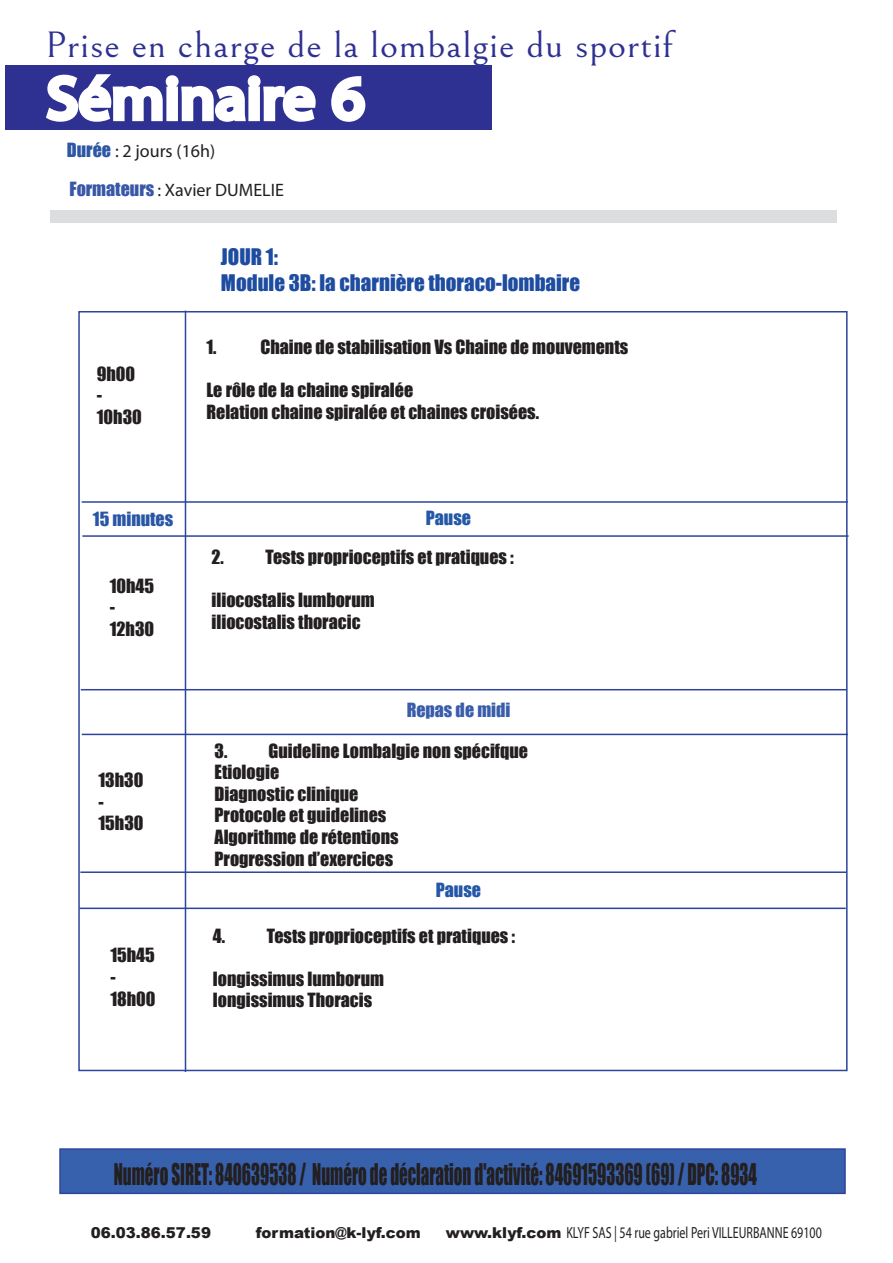
<style>
.page{position:relative;width:893px;height:1263px;background:#fff}
.page>*{position:absolute;margin:0;border:0;box-sizing:border-box;transform-origin:0 0}
.t1{font:36.3px "Bellefair";letter-spacing:.025em;color:#2e3092;scale:1.07 1}
.t2{font:27.45px "Impact";color:#231f20;scale:.62 1}
.t3{font:21px/25.2px "Impact";color:#1e4ca0}
.t4{font:18px/21.6px "Impact";color:#231f20}
.t5{font:18px/39.3px "Myriad Pro";color:#231f20}
.t6{font:18px "Impact";color:#3a5dab}
.t7{font:18px "Impact";color:#2457a7}
.t8{font:18px "Impact";color:#2956a6}
.t9{font:16.2px "Myriad Pro";color:#231f20;scale:.74 1}
.t10{font:900 15px "Arial";color:#231f20}
.s1{font-family:"Impact";color:#2d56a5}
.s2{font-family:"Impact";color:#3857a6}
.s3{font-family:"Arial";font-weight:900;font-size:15px}
</style>
<div class="page">
<div style="left:5px;top:66px;width:486px;height:64px;background:#2e3092"></div>
<svg style="left:46px;top:74px;width:270px;height:48px"></svg>
<svg style="left:331px;top:76px;width:35px;height:46px"></svg>
<div style="left:78px;top:311px;width:770px;height:760px;background:#fff;border:2px solid #2e449c"></div>
<hr style="left:82px;top:501px;width:766px;height:2px;background:#2e449c">
<hr style="left:82px;top:535px;width:767px;height:2px;background:#2e449c">
<hr style="left:81px;top:689px;width:766px;height:1px;background:#2e449c">
<hr style="left:82px;top:734px;width:766px;height:1px;background:#2e449c">
<hr style="left:80px;top:871px;width:766px;height:2px;background:#2e449c">
<hr style="left:80px;top:907px;width:766px;height:2px;background:#2e449c">
<hr style="left:185px;top:311px;width:1px;height:761px;background:#2e449c">
<div style="left:50px;top:210px;width:786px;height:13px;background:#dcdddf"></div>
<div style="left:59px;top:1148px;width:787px;height:46px;background:#3761ad;border:2px solid #2e449c"></div>
<h1 class="t1" style="left:45px;top:25px;width:588px">Prise en charge de la lombalgie du sportif</h1>
<p class="t5" style="left:67px;top:131px;width:218px"><span class="s1">Durée</span> : 2 jours (16h)<br><span class="s2">Formateurs</span> : Xavier DUMELIE</p>
<p class="t4" style="left:97px;top:362px;width:47px">9h00 -<br>10h30</p>
<p class="t3" style="left:221px;top:244px;width:361px">JOUR 1:<br>Module 3B: la charnière thoraco-lombaire</p>
<p class="t4" style="left:206px;top:336px;width:12px">1.</p>
<p class="t4" style="left:260px;top:336px;width:369px">Chaine de stabilisation Vs Chaine de mouvements</p>
<p class="t4" style="left:206px;top:379px;width:334px">Le rôle de la chaine spiralée<br>Relation chaine spiralée et chaines croisées.</p>
<p class="t8" style="left:93px;top:505px;width:82px">15 minutes</p>
<p class="t7" style="left:426px;top:504px;width:47px">Pause</p>
<p class="t4" style="left:110px;top:574px;width:46px">10h45 -<br>12h30</p>
<p class="t4" style="left:98px;top:769px;width:47px">13h30 -<br>15h30</p>
<p class="t4" style="left:110px;top:944px;width:47px">15h45 -<br>18h00</p>
<p class="t4" style="left:212px;top:546px;width:304px">2. Tests proprioceptifs et pratiques :</p>
<p class="t4" style="left:212px;top:589px;width:165px">iliocostalis lumborum iliocostalis thoracic</p>
<p class="t6" style="left:407px;top:696px;width:105px">Repas de midi</p>
<p class="t4" style="left:215px;top:739px;width:315px">3. Guideline Lombalgie non spécifque<br>Etiologie<br>Diagnostic clinique<br>Protocole et guidelines<br>Algorithme de rétentions<br>Progression d’exercices</p>
<p class="t7" style="left:436px;top:876px;width:47px">Pause</p>
<p class="t4" style="left:213px;top:924px;width:304px">4. Tests proprioceptifs et pratiques :</p>
<p class="t4" style="left:213px;top:967px;width:173px">longissimus lumborum longissimus Thoracis</p>
<h2 class="t2" style="left:114px;top:1153px;width:1039px">Numéro SIRET: 840639538 / Numéro de déclaration d'activité: 84691593369 (69) / DPC: 8934</h2>
<p class="t10" style="left:91px;top:1222px;width:122px">06.03.86.57.59</p>
<p class="t10" style="left:256px;top:1222px;width:166px">formation@k-lyf.com</p>
<p class="t9" style="left:446px;top:1223px;width:510px"><span class="s3">www.klyf.com</span> KLYF SAS | 54 rue gabriel Peri VILLEURBANNE 69100</p>
</div>
